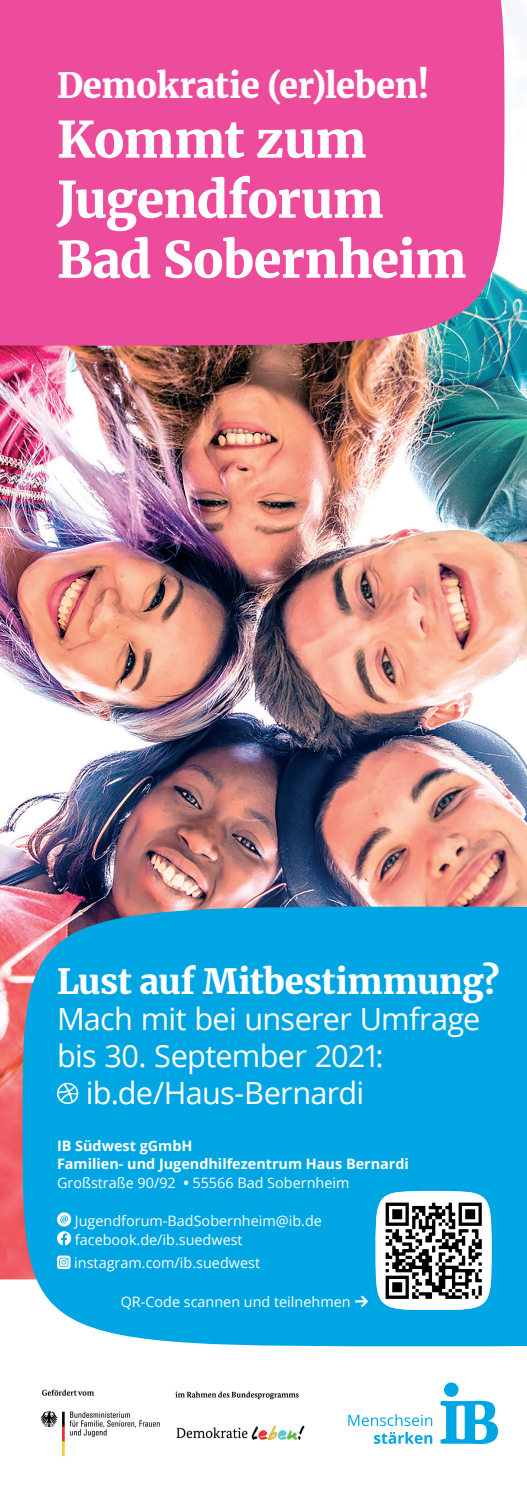
<style>
.page{position:relative;width:527px;height:1489px;background:#fff}
.page>*{position:absolute;margin:0;border:0;box-sizing:border-box;transform-origin:0 0}
.t1{font:900 50px/60px "Merriweather";letter-spacing:-.015em;color:#fff}
.t2{font:900 34.38px "Merriweather";letter-spacing:-.015em;color:#fff}
.t3{font:30.62px "Open Sans";letter-spacing:-.025em;color:#fff}
.t4{font:14.38px/19.2px "Open Sans";color:#fff}
.t5{font:700 14.38px/17.2px "Open Sans";color:#fff}
.s1{font-weight:700}
.s2{font-family:"Merriweather";font-weight:900;font-size:20px}
</style>
<div class="page">
<img style="left:0;top:0;width:526px;height:1280px">
<div style="left:22px;top:906px;width:504px;height:440px;background:#00a6e4"></div>
<svg style="left:57px;top:1082px;width:21px;height:21px"></svg>
<svg style="left:57px;top:1212px;width:14px;height:33px"></svg>
<svg style="left:57px;top:1255px;width:13px;height:13px"></svg>
<svg style="left:59px;top:1257px;width:9px;height:9px"></svg>
<div style="left:0;top:0;width:504px;height:345px;background:#ed4c9c"></div>
<img style="left:40px;top:1389px;width:120px;height:67px">
<img style="left:175px;top:1391px;width:130px;height:50px">
<svg style="left:440px;top:1382px;width:57px;height:61px"></svg>
<svg style="left:348px;top:1414px;width:84px;height:29px"></svg>
<img style="left:375px;top:1192px;width:116px;height:117px">
<h2 class="t2" style="left:57px;top:61px;width:373px">Demokratie (er)leben!</h2>
<h1 class="t1" style="left:57px;top:108px;width:411px">Kommt zum<br>Jugendforum<br>Bad Sobernheim</h1>
<h2 class="t2" style="left:57px;top:957px;width:443px">Lust auf Mitbestimmung?</h2>
<h3 class="t3" style="left:57px;top:998px;width:424px">Mach mit bei unserer Umfrage</h3>
<h3 class="t3" style="left:57px;top:1035px;width:328px">bis 30. September 2021:</h3>
<h3 class="t3" style="left:86px;top:1071px;width:279px">ib.de/Haus-Bernardi</h3>
<p class="t5" style="left:57px;top:1137px;width:353px">IB Südwest gGmbH<br>Familien- und Jugendhilfezentrum Haus Bernardi</p>
<p class="t4" style="left:57px;top:1172px;width:293px">Großstraße 90/92 <span class="s1">•</span> 55566 Bad Sobernheim</p>
<p class="t4" style="left:75px;top:1210px;width:248px">Jugendforum-BadSobernheim@ib.de facebook.de/ib.suedwest</p>
<p class="t4" style="left:74px;top:1252px;width:187px">instagram.com/ib.suedwest</p>
<p class="t4" style="left:120px;top:1291px;width:250px">QR-Code scannen und teilnehmen <span class="s2">→</span></p>
</div>
